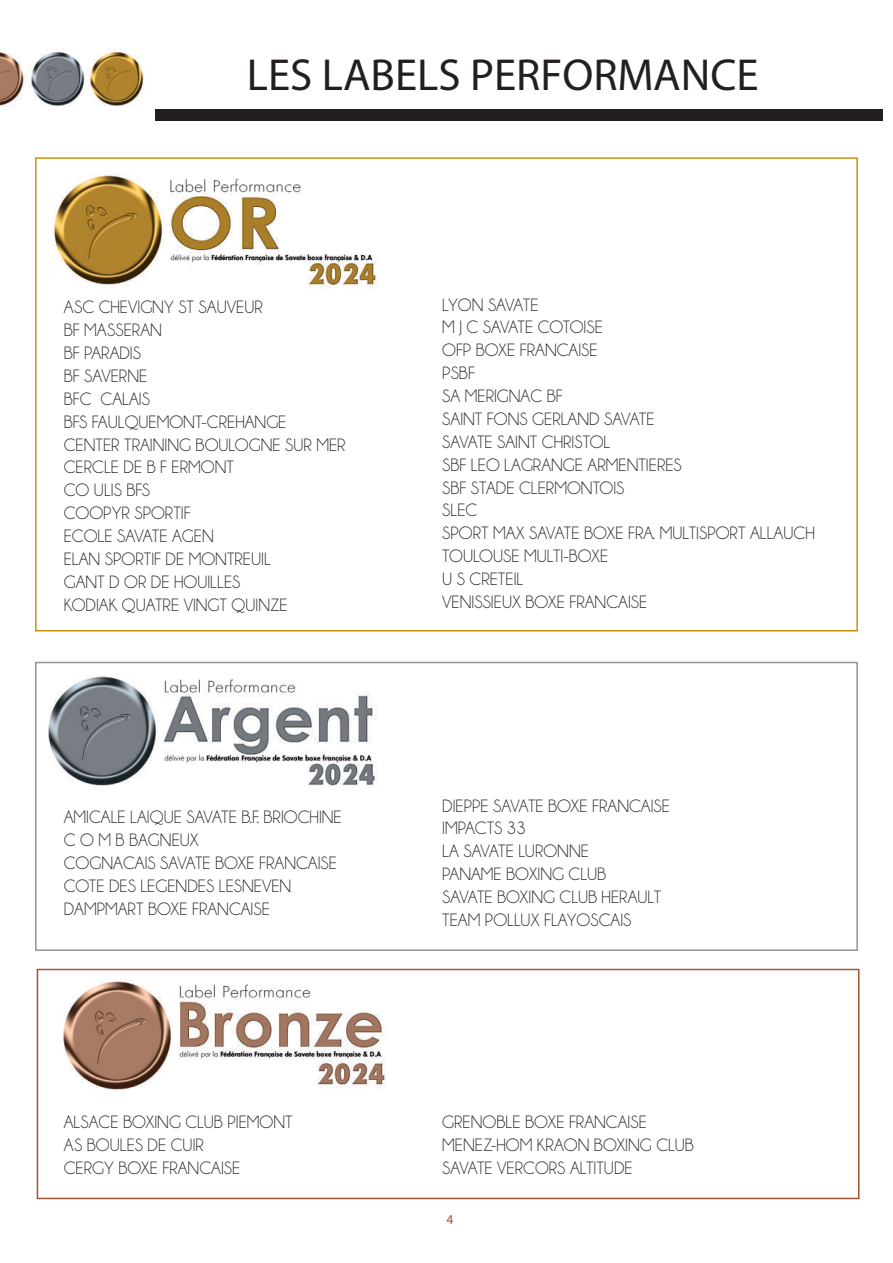
<style>
.page{position:relative;width:893px;height:1263px;background:#fff}
.page>*{position:absolute;margin:0;border:0;box-sizing:border-box;transform-origin:0 0}
.t1{font:45px "Myriad Pro";color:#231f20}
.t2{font:18px/22.8px "Champagne&Limousines";color:#231f20}
.t3{font:13.5px "Myriad Pro";color:#a55335}
</style>
<div class="page">
<img style="left:54px;top:173px;width:324px;height:115px">
<img style="left:48px;top:675px;width:329px;height:114px">
<img style="left:63px;top:980px;width:324px;height:113px">
<img style="left:0;top:49px;width:145px;height:58px">
<div style="left:155px;top:109px;width:728px;height:11px;background:#231f20"></div>
<div style="left:37px;top:969px;width:822px;height:230px;border:2px solid #a55335"></div>
<div style="left:35px;top:662px;width:823px;height:289px;border:2px solid #939598"></div>
<h1 class="t1" style="left:247px;top:58px;width:513px">LES LABELS PERFORMANCE</h1>
<p class="t2" style="left:64px;top:297px;width:283px">ASC CHEVIGNY ST SAUVEUR<br>BF MASSERAN<br>BF PARADIS<br>BF SAVERNE<br>BFC CALAIS<br>BFS FAULQUEMONT-CREHANGE<br>CENTER TRAINING BOULOGNE SUR MER<br>CERCLE DE B F ERMONT<br>CO ULIS BFS<br>COOPYR SPORTIF<br>ECOLE SAVATE AGEN<br>ELAN SPORTIF DE MONTREUIL<br>GANT D OR DE HOUILLES<br>KODIAK QUATRE VINGT QUINZE</p>
<p class="t2" style="left:442px;top:294px;width:374px">LYON SAVATE<br>M J C SAVATE COTOISE<br>OFP BOXE FRANCAISE<br>PSBF<br>SA MERIGNAC BF<br>SAINT FONS GERLAND SAVATE<br>SAVATE SAINT CHRISTOL<br>SBF LEO LAGRANGE ARMENTIERES<br>SBF STADE CLERMONTOIS<br>SLEC<br>SPORT MAX SAVATE BOXE FRA. MULTISPORT ALLAUCH<br>TOULOUSE MULTI-BOXE<br>U S CRETEIL<br>VENISSIEUX BOXE FRANCAISE</p>
<p class="t2" style="left:64px;top:807px;width:280px">AMICALE LAIQUE SAVATE B.F. BRIOCHINE<br>C O M B BAGNEUX<br>COGNACAIS SAVATE BOXE FRANCAISE<br>COTE DES LEGENDES LESNEVEN<br>DAMPMART BOXE FRANCAISE</p>
<p class="t2" style="left:442px;top:795px;width:229px">DIEPPE SAVATE BOXE FRANCAISE<br>IMPACTS 33<br>LA SAVATE LURONNE<br>PANAME BOXING CLUB<br>SAVATE BOXING CLUB HERAULT<br>TEAM POLLUX FLAYOSCAIS</p>
<p class="t2" style="left:64px;top:1111px;width:230px">ALSACE BOXING CLUB PIEMONT<br>AS BOULES DE CUIR<br>CERGY BOXE FRANCAISE</p>
<p class="t2" style="left:442px;top:1111px;width:253px">GRENOBLE BOXE FRANCAISE<br>MENEZ-HOM KRAON BOXING CLUB<br>SAVATE VERCORS ALTITUDE</p>
<p class="t3" style="left:446px;top:1214px;width:8px">4</p>
</div>
